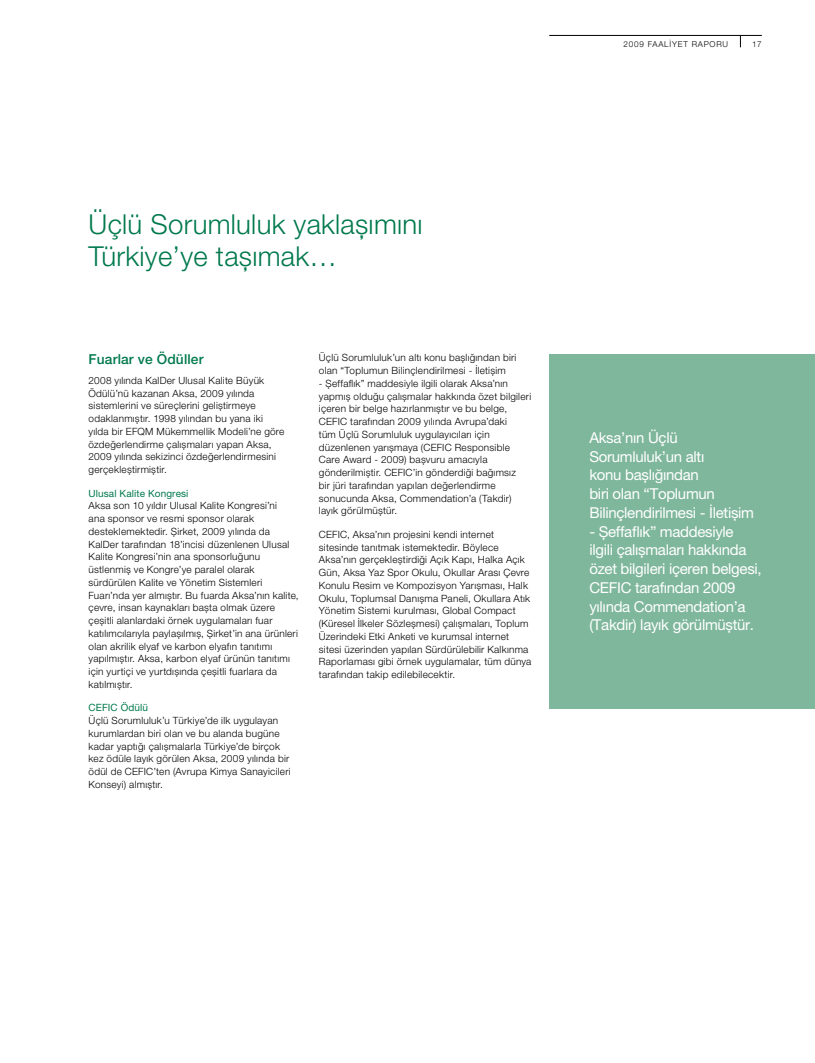
<style>
.page{position:relative;width:815px;height:1063px;background:#fff}
.page>*{position:absolute;margin:0;border:0;box-sizing:border-box;transform-origin:0 0}
.t1{font:300 27.5px/31.2px "Helvetica Neue LT Pro";letter-spacing:.01em;color:#00794d}
.t2{font:15px/18.8px "Helvetica Neue LT Pro";letter-spacing:-.02em;color:#fff}
.t3{font:500 13.75px "Helvetica Neue LT Pro";letter-spacing:.01em;color:#00794d}
.t4{font:300 10px/12.8px "Helvetica Neue LT Pro";letter-spacing:.025em;color:#000}
.t5{font:10px "Helvetica Neue LT Pro";letter-spacing:.01em;color:#00794d}
.t6{font:300 8.12px "Helvetica Neue LT Pro";letter-spacing:.095em;color:#000}
</style>
<div class="page">
<hr style="left:549px;top:35px;width:213px;height:1px;background:#000">
<div style="left:549px;top:354px;width:266px;height:354px;background:#7fb79c"></div>
<p class="t6" style="left:624px;top:39px;width:106px">2009 FAALİYET RAPORU</p>
<p class="t6" style="left:752px;top:39px;width:11px">17</p>
<h1 class="t1" style="left:89px;top:208px;width:336px">Üçlü Sorumluluk yaklaşımını<br>Türkiye’ye taşımak…</h1>
<h3 class="t3" style="left:89px;top:351px;width:116px">Fuarlar ve Ödüller</h3>
<p class="t4" style="left:89px;top:374px;width:197px">2008 yılında KalDer Ulusal Kalite Büyük Ödülü’nü kazanan Aksa, 2009 yılında sistemlerini ve süreçlerini geliştirmeye odaklanmıştır. 1998 yılından bu yana iki yılda bir EFQM Mükemmellik Modeli’ne göre özdeğerlendirme çalışmaları yapan Aksa, 2009 yılında sekizinci özdeğerlendirmesini gerçekleştirmiştir.</p>
<p class="t5" style="left:89px;top:487px;width:101px">Ulusal Kalite Kongresi</p>
<p class="t4" style="left:89px;top:499px;width:212px">Aksa son 10 yıldır Ulusal Kalite Kongresi’ni<br>ana sponsor ve resmi sponsor olarak desteklemektedir. Şirket, 2009 yılında da KalDer tarafından 18’incisi düzenlenen Ulusal Kalite Kongresi’nin ana sponsorluğunu üstlenmiş ve Kongre’ye paralel olarak sürdürülen Kalite ve Yönetim Sistemleri Fuarı’nda yer almıştır. Bu fuarda Aksa’nın kalite, çevre, insan kaynakları başta olmak üzere çeşitli alanlardaki örnek uygulamaları fuar katılımcılarıyla paylaşılmış, Şirket’in ana ürünleri olan akrilik elyaf ve karbon elyafın tanıtımı yapılmıştır. Aksa, karbon elyaf ürünün tanıtımı için yurtiçi ve yurtdışında çeşitli fuarlara da katılmıştır.</p>
<p class="t5" style="left:89px;top:702px;width:61px">CEFIC Ödülü</p>
<p class="t4" style="left:89px;top:714px;width:204px">Üçlü Sorumluluk’u Türkiye’de ilk uygulayan kurumlardan biri olan ve bu alanda bugüne kadar yaptığı çalışmalarla Türkiye’de birçok kez ödüle layık görülen Aksa, 2009 yılında bir ödül de CEFIC’ten (Avrupa Kimya Sanayicileri Konseyi) almıştır.</p>
<p class="t4" style="left:319px;top:351px;width:199px">Üçlü Sorumluluk’un altı konu başlığından biri olan “Toplumun Bilinçlendirilmesi - İletişim</p>
<p class="t4" style="left:319px;top:377px;width:214px">- Şeffaflık” maddesiyle ilgili olarak Aksa’nın yapmış olduğu çalışmalar hakkında özet bilgileri içeren bir belge hazırlanmıştır ve bu belge, CEFIC tarafından 2009 yılında Avrupa’daki<br>tüm Üçlü Sorumluluk uygulayıcıları için düzenlenen yarışmaya (CEFIC Responsible Care Award - 2009) başvuru amacıyla gönderilmiştir. CEFIC’in gönderdiği bağımsız<br>bir jüri tarafından yapılan değerlendirme sonucunda Aksa, Commendation’a (Takdir) layık görülmüştür.</p>
<p class="t4" style="left:319px;top:528px;width:214px">CEFIC, Aksa’nın projesini kendi internet sitesinde tanıtmak istemektedir. Böylece Aksa’nın gerçekleştirdiği Açık Kapı, Halka Açık Gün, Aksa Yaz Spor Okulu, Okullar Arası Çevre Konulu Resim ve Kompozisyon Yarışması, Halk Okulu, Toplumsal Danışma Paneli, Okullara Atık Yönetim Sistemi kurulması, Global Compact (Küresel İlkeler Sözleşmesi) çalışmaları, Toplum Üzerindeki Etki Anketi ve kurumsal internet sitesi üzerinden yapılan Sürdürülebilir Kalkınma Raporlaması gibi örnek uygulamalar, tüm dünya tarafından takip edilebilecektir.</p>
<h2 class="t2" style="left:589px;top:428px;width:166px">Aksa’nın Üçlü<br>Sorumluluk’un altı<br>konu başlığından<br>biri olan “Toplumun<br>Bilinçlendirilmesi - İletişim</h2>
<h2 class="t2" style="left:589px;top:522px;width:174px">- Şeffaflık” maddesiyle<br>ilgili çalışmaları hakkında özet bilgileri içeren belgesi,<br>CEFIC tarafından 2009 yılında Commendation’a (Takdir) layık görülmüştür.</h2>
</div>
